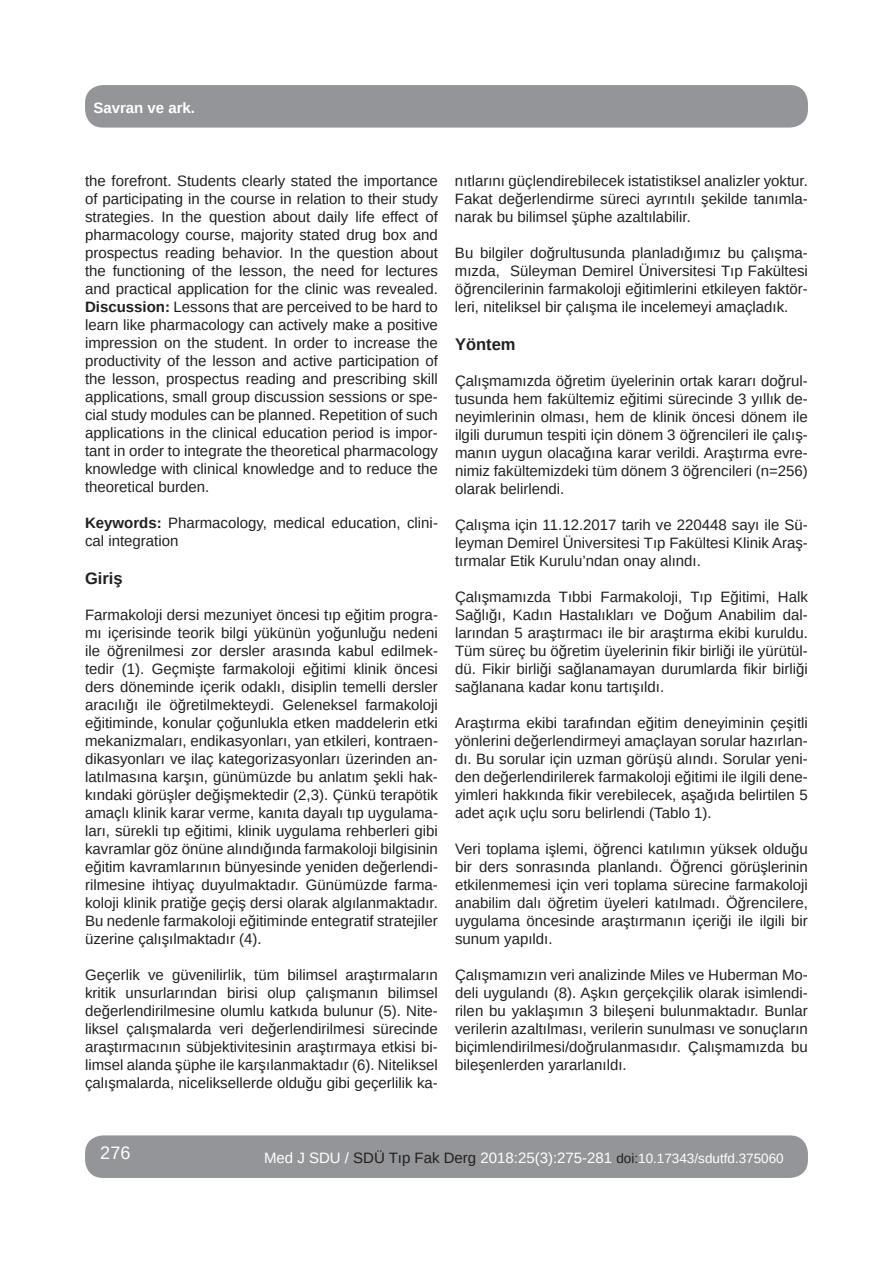
<style>
.page{position:relative;width:893px;height:1263px;background:#fff}
.page>*{position:absolute;margin:0;border:0;box-sizing:border-box;transform-origin:0 0}
.t1{font:18px "Arimo";color:#fff}
.t2{font:700 16.5px "Arimo";color:#231f20}
.t3{font:15px/18px "Arimo";color:#231f20;text-align:justify}
.t4{font:15px "Arimo";color:#fff}
.t5{font:700 15px "Arimo";color:#fff}
.s1{font-weight:700}
.s2{color:#231f20}
.s3{font-size:13.5px;color:#231f20}
.s4{font-size:13.5px}
</style>
<div class="page">
<div style="left:85px;top:85px;width:723px;height:43px;background:#939598;border-radius:18px"></div>
<div style="left:85px;top:1135px;width:723px;height:43px;background:#939598;border-radius:18px"></div>
<p class="t5" style="left:93px;top:98px;width:103px">Savran ve ark.</p>
<p class="t3" style="left:85px;top:172px;width:354px">the forefront. Students clearly stated the importance of participating in the course in relation to their study strategies. In the question about daily life effect of pharmacology course, majority stated drug box and prospectus reading behavior. In the question about the functioning of the lesson, the need for lectures and practical application for the clinic was revealed.<br><span class="s1">Discussion:</span> Lessons that are perceived to be hard to learn like pharmacology can actively make a positive impression on the student. In order to increase the productivity of the lesson and active participation of the lesson, prospectus reading and prescribing skill applications, small group discussion sessions or spe&shy;cial study modules can be planned. Repetition of such applications in the clinical education period is impor&shy;tant in order to integrate the theoretical pharmacology knowledge with clinical knowledge and to reduce the theoretical burden.</p>
<p class="t3" style="left:85px;top:514px;width:354px"><span class="s1">Keywords:</span> Pharmacology, medical education, clini&shy;cal integration</p>
<p class="t2" style="left:85px;top:567px;width:39px">Giriş</p>
<p class="t3" style="left:85px;top:606px;width:354px">Farmakoloji dersi mezuniyet öncesi tıp eğitim progra&shy;mı içerisinde teorik bilgi yükünün yoğunluğu nedeni ile öğrenilmesi zor dersler arasında kabul edilmek&shy;tedir (1). Geçmişte farmakoloji eğitimi klinik öncesi ders döneminde içerik odaklı, disiplin temelli dersler aracılığı ile öğretilmekteydi. Geleneksel farmakoloji eğitiminde, konular çoğunlukla etken maddelerin etki mekanizmaları, endikasyonları, yan etkileri, kontraen&shy;dikasyonları ve ilaç kategorizasyonları üzerinden an&shy;latılmasına karşın, günümüzde bu anlatım şekli hak&shy;kındaki görüşler değişmektedir (2,3). Çünkü terapötik amaçlı klinik karar verme, kanıta dayalı tıp uygulama&shy;ları, sürekli tıp eğitimi, klinik uygulama rehberleri gibi kavramlar göz önüne alındığında farmakoloji bilgisinin eğitim kavramlarının bünyesinde yeniden değerlendi&shy;rilmesine ihtiyaç duyulmaktadır. Günümüzde farma&shy;koloji klinik pratiğe geçiş dersi olarak algılanmaktadır.<br>Bu nedenle farmakoloji eğitiminde entegratif stratejiler üzerine çalışılmaktadır (4).</p>
<p class="t3" style="left:85px;top:966px;width:354px">Geçerlik ve güvenilirlik, tüm bilimsel araştırmaların kritik unsurlarından birisi olup çalışmanın bilimsel değerlendirilmesine olumlu katkıda bulunur (5). Nite&shy;liksel çalışmalarda veri değerlendirilmesi sürecinde araştırmacının sübjektivitesinin araştırmaya etkisi bi&shy;limsel alanda şüphe ile karşılanmaktadır (6). Niteliksel çalışmalarda, niceliksellerde olduğu gibi geçerlilik ka-</p>
<p class="t3" style="left:455px;top:172px;width:354px">nıtlarını güçlendirebilecek istatistiksel analizler yoktur.<br>Fakat değerlendirme süreci ayrıntılı şekilde tanımla&shy;narak bu bilimsel şüphe azaltılabilir.</p>
<p class="t3" style="left:455px;top:244px;width:354px">Bu bilgiler doğrultusunda planladığımız bu çalışma&shy;mızda, Süleyman Demirel Üniversitesi Tıp Fakültesi öğrencilerinin farmakoloji eğitimlerini etkileyen faktör&shy;leri, niteliksel bir çalışma ile incelemeyi amaçladık.</p>
<p class="t2" style="left:455px;top:333px;width:62px">Yöntem</p>
<p class="t3" style="left:455px;top:372px;width:354px">Çalışmamızda öğretim üyelerinin ortak kararı doğrul&shy;tusunda hem fakültemiz eğitimi sürecinde 3 yıllık de&shy;neyimlerinin olması, hem de klinik öncesi dönem ile ilgili durumun tespiti için dönem 3 öğrencileri ile çalış&shy;manın uygun olacağına karar verildi. Araştırma evre&shy;nimiz fakültemizdeki tüm dönem 3 öğrencileri (n=256) olarak belirlendi.</p>
<p class="t3" style="left:455px;top:516px;width:354px">Çalışma için 11.12.2017 tarih ve 220448 sayı ile Sü&shy;leyman Demirel Üniversitesi Tıp Fakültesi Klinik Araş&shy;tırmalar Etik Kurulu’ndan onay alındı.</p>
<p class="t3" style="left:455px;top:588px;width:354px">Çalışmamızda Tıbbi Farmakoloji, Tıp Eğitimi, Halk Sağlığı, Kadın Hastalıkları ve Doğum Anabilim dal&shy;larından 5 araştırmacı ile bir araştırma ekibi kuruldu.<br>Tüm süreç bu öğretim üyelerinin fikir birliği ile yürütül&shy;dü. Fikir birliği sağlanamayan durumlarda fikir birliği sağlanana kadar konu tartışıldı.</p>
<p class="t3" style="left:455px;top:714px;width:354px">Araştırma ekibi tarafından eğitim deneyiminin çeşitli yönlerini değerlendirmeyi amaçlayan sorular hazırlan&shy;dı. Bu sorular için uzman görüşü alındı. Sorular yeni&shy;den değerlendirilerek farmakoloji eğitimi ile ilgili dene&shy;yimleri hakkında fikir verebilecek, aşağıda belirtilen 5 adet açık uçlu soru belirlendi (Tablo 1).</p>
<p class="t3" style="left:455px;top:840px;width:354px">Veri toplama işlemi, öğrenci katılımın yüksek olduğu bir ders sonrasında planlandı. Öğrenci görüşlerinin etkilenmemesi için veri toplama sürecine farmakoloji anabilim dalı öğretim üyeleri katılmadı. Öğrencilere, uygulama öncesinde araştırmanın içeriği ile ilgili bir sunum yapıldı.</p>
<p class="t3" style="left:455px;top:966px;width:354px">Çalışmamızın veri analizinde Miles ve Huberman Mo&shy;deli uygulandı (8). Aşkın gerçekçilik olarak isimlendi&shy;rilen bu yaklaşımın 3 bileşeni bulunmaktadır. Bunlar verilerin azaltılması, verilerin sunulması ve sonuçların biçimlendirilmesi/doğrulanmasıdır. Çalışmamızda bu bileşenlerden yararlanıldı.</p>
<p class="t1" style="left:100px;top:1141px;width:32px">276</p>
<p class="t4" style="left:264px;top:1148px;width:521px">Med J SDU / <span class="s2">SDÜ Tıp Fak Derg</span> 2018:25(3):275-281 <span class="s3">doi:</span><span class="s4">10.17343/sdutfd.375060</span></p>
</div>
